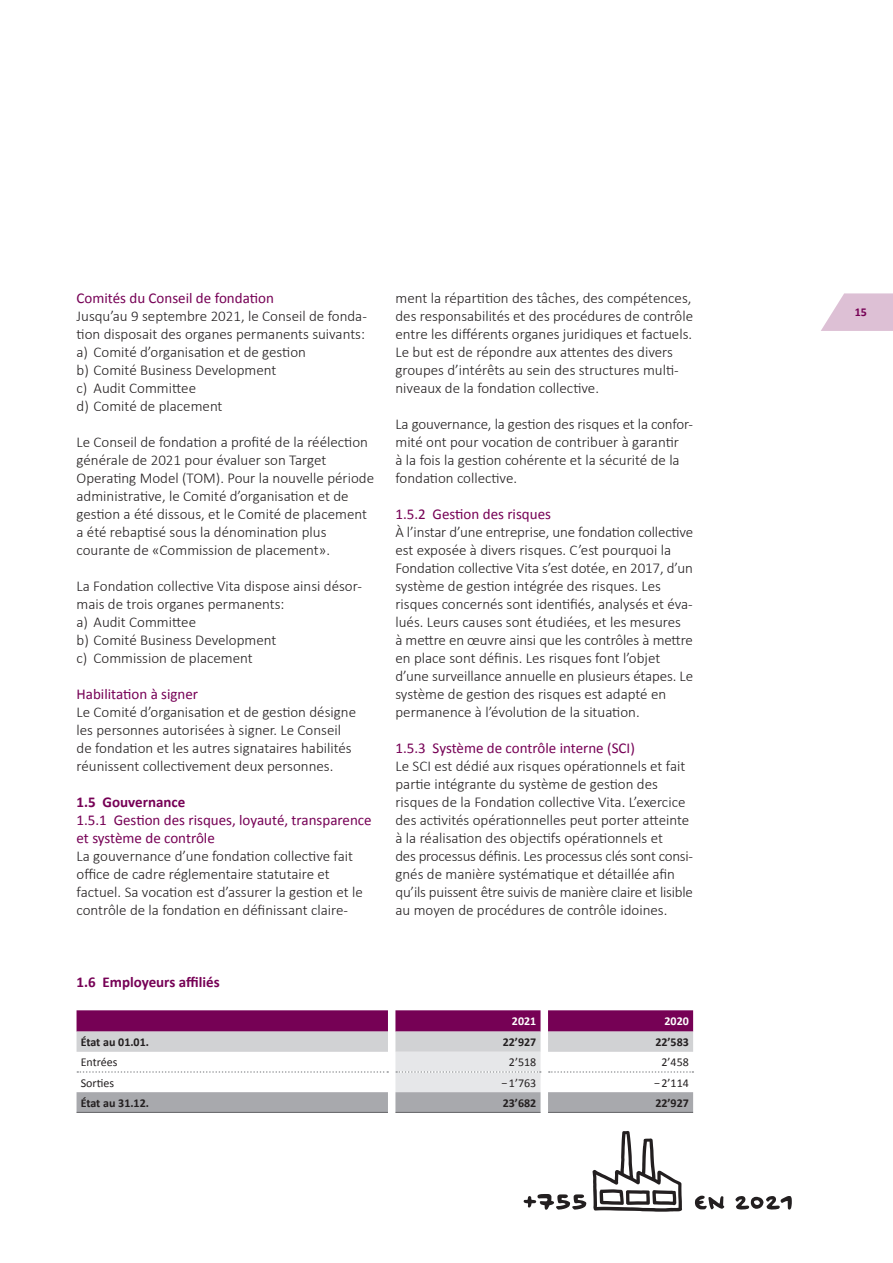
<style>
.page{position:relative;width:893px;height:1263px;background:#fff}
.page>*{position:absolute;margin:0;border:0;box-sizing:border-box;transform-origin:0 0}
.t1{font:300 15px/18px "Calibri";color:#231f20}
.t2{font:15px/18px "Calibri";color:#760155}
.t3{font:700 15px "Calibri";color:#760155}
.t4{font:700 12px "Calibri";color:#231f20}
.t5{font:12px "Calibri";color:#231f20}
.t6{font:700 12px "Calibri";color:#fff}
.t7{font:700 12px "Calibri";color:#760155}
</style>
<div class="page">
<svg style="left:821px;top:293px;width:72px;height:38px"></svg>
<svg style="left:77px;top:1010px;width:616px;height:102px"></svg>
<hr style="left:77px;top:1112px;width:311px;height:1px;background:#636366">
<hr style="left:395px;top:1112px;width:146px;height:1px;background:#636366">
<hr style="left:548px;top:1112px;width:145px;height:1px;background:#636366">
<svg style="left:592px;top:1131px;width:90px;height:81px"></svg>
<svg style="left:524px;top:1194px;width:62px;height:16px"></svg>
<svg style="left:695px;top:1195px;width:29px;height:14px"></svg>
<svg style="left:735px;top:1196px;width:57px;height:14px"></svg>
<p class="t2" style="left:77px;top:289px;width:199px">Comités du Conseil de fondation</p>
<p class="t1" style="left:77px;top:306px;width:292px">Jusqu’au 9 septembre 2021, le Conseil de fonda&shy;tion disposait des organes permanents suivants: a) Comité d’organisation et de gestion<br>b) Comité Business Development<br>c) Audit Committee<br>d) Comité de placement</p>
<p class="t1" style="left:77px;top:432px;width:299px">Le Conseil de fondation a profité de la réélection générale de 2021 pour évaluer son Target Operating Model (TOM). Pour la nouvelle période administrative, le Comité d’organisation et de gestion a été dissous, et le Comité de placement a été rebaptisé sous la dénomination plus courante de «Commission de placement».</p>
<p class="t1" style="left:77px;top:576px;width:287px">La Fondation collective Vita dispose ainsi désor&shy;mais de trois organes permanents:<br>a) Audit Committee<br>b) Comité Business Development<br>c) Commission de placement</p>
<p class="t2" style="left:77px;top:685px;width:123px">Habilitation à signer</p>
<p class="t1" style="left:77px;top:702px;width:281px">Le Comité d’organisation et de gestion désigne les personnes autorisées à signer. Le Conseil de fondation et les autres signataires habilités réunissent collectivement deux personnes.</p>
<p class="t3" style="left:77px;top:792px;width:110px">1.5 Gouvernance</p>
<p class="t2" style="left:77px;top:811px;width:297px">1.5.1 Gestion des risques, loyauté, transparence et système de contrôle</p>
<p class="t1" style="left:77px;top:846px;width:288px">La gouvernance d’une fondation collective fait office de cadre réglementaire statutaire et factuel. Sa vocation est d’assurer la gestion et le contrôle de la fondation en définissant claire-</p>
<p class="t1" style="left:395px;top:288px;width:299px">ment la répartition des tâches, des compétences, des responsabilités et des procédures de contrôle entre les différents organes juridiques et factuels.<br>Le but est de répondre aux attentes des divers groupes d’intérêts au sein des structures multi&shy;niveaux de la fondation collective.</p>
<p class="t1" style="left:395px;top:414px;width:299px">La gouvernance, la gestion des risques et la confor&shy;mité ont pour vocation de contribuer à garantir<br>à la fois la gestion cohérente et la sécurité de la fondation collective.</p>
<p class="t2" style="left:395px;top:505px;width:157px">1.5.2 Gestion des risques</p>
<p class="t1" style="left:395px;top:522px;width:299px">À l’instar d’une entreprise, une fondation collective est exposée à divers risques. C’est pourquoi la Fondation collective Vita s’est dotée, en 2017, d’un système de gestion intégrée des risques. Les risques concernés sont identifiés, analysés et éva&shy;lués. Leurs causes sont étudiées, et les mesures<br>à mettre en œuvre ainsi que les contrôles à mettre en place sont définis. Les risques font l’objet d’une surveillance annuelle en plusieurs étapes. Le système de gestion des risques est adapté en permanence à l’évolution de la situation.</p>
<p class="t2" style="left:395px;top:739px;width:241px">1.5.3 Système de contrôle interne (SCI)</p>
<p class="t1" style="left:395px;top:756px;width:299px">Le SCI est dédié aux risques opérationnels et fait partie intégrante du système de gestion des risques de la Fondation collective Vita. L’exercice des activités opérationnelles peut porter atteinte à la réalisation des objectifs opérationnels et<br>des processus définis. Les processus clés sont consi&shy;gnés de manière systématique et détaillée afin qu’ils puissent être suivis de manière claire et lisible au moyen de procédures de contrôle idoines.</p>
<p class="t3" style="left:77px;top:972px;width:145px">1.6 Employeurs affiliés</p>
<p class="t6" style="left:512px;top:1014px;width:26px">2021</p>
<p class="t6" style="left:664px;top:1014px;width:26px">2020</p>
<p class="t4" style="left:81px;top:1034px;width:70px">État au 01.01.</p>
<p class="t4" style="left:503px;top:1034px;width:35px">22’927</p>
<p class="t4" style="left:655px;top:1034px;width:35px">22’583</p>
<p class="t5" style="left:81px;top:1055px;width:38px">Entrées</p>
<p class="t5" style="left:509px;top:1055px;width:29px">2’518</p>
<p class="t5" style="left:661px;top:1055px;width:29px">2’458</p>
<p class="t5" style="left:81px;top:1075px;width:35px">Sorties</p>
<p class="t5" style="left:501px;top:1075px;width:36px">− 1’763</p>
<p class="t5" style="left:654px;top:1075px;width:36px">− 2’114</p>
<p class="t4" style="left:81px;top:1095px;width:70px">État au 31.12.</p>
<p class="t4" style="left:503px;top:1095px;width:35px">23’682</p>
<p class="t4" style="left:655px;top:1095px;width:35px">22’927</p>
<p class="t7" style="left:855px;top:305px;width:14px">15</p>
</div>
